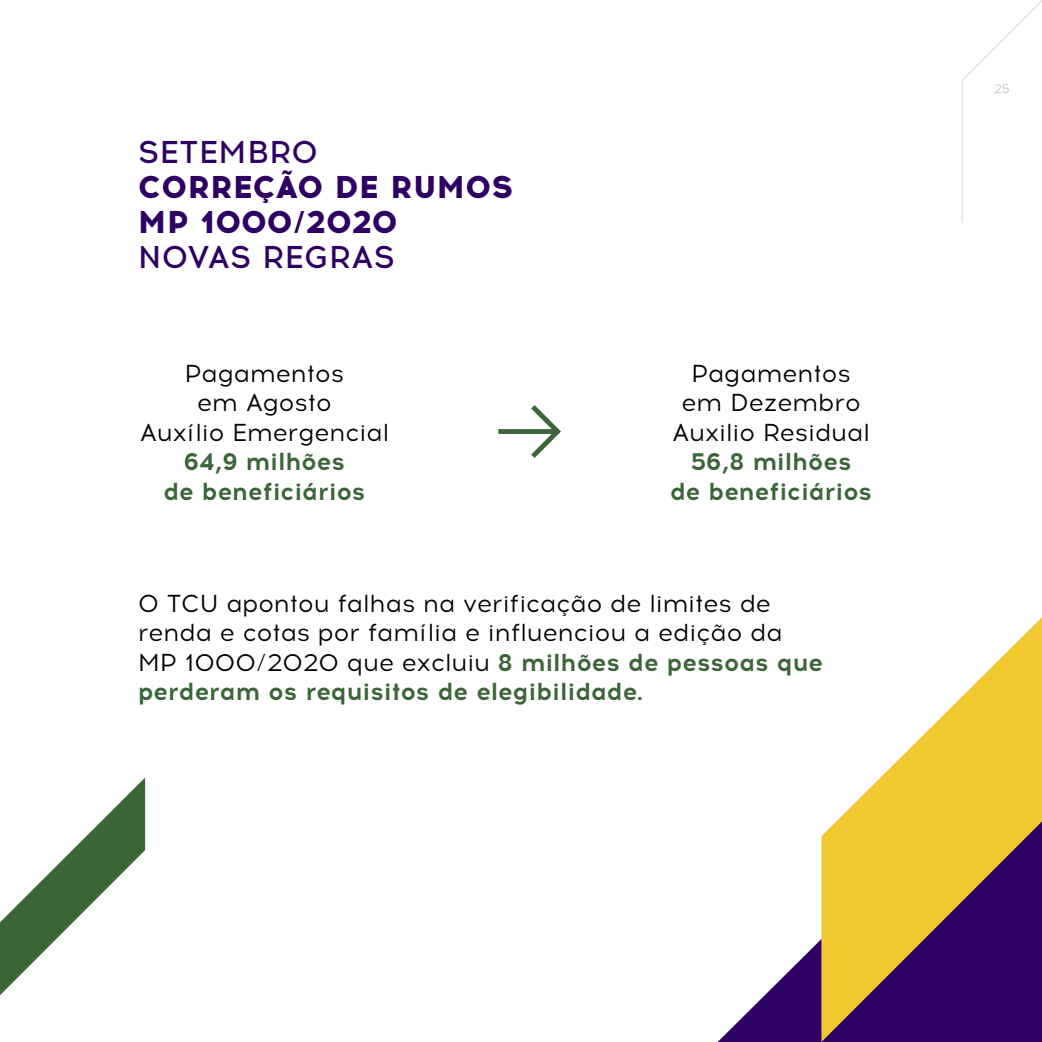
<style>
.page{position:relative;width:1042px;height:1042px;background:#fff}
.page>*{position:absolute;margin:0;border:0;box-sizing:border-box;transform-origin:0 0}
.t1{font:800 31.5px/35px "Acrom";letter-spacing:.01em;color:#2e0063}
.t2{font:500 31.5px "Acrom";letter-spacing:.01em;color:#2e0063}
.t3{font:24.5px/29.4px "Acrom";color:#000;text-align:center}
.t4{font:700 24.5px/29.4px "Acrom";color:#3b6638;text-align:center}
.t5{font:300 12.25px "Acrom";color:#a7a9ac}
.s1{font-weight:700;color:#3b6638}
</style>
<div class="page">
<svg style="left:0;top:777px;width:145px;height:218px"></svg>
<svg style="left:717px;top:939px;width:104px;height:103px"></svg>
<svg style="left:821px;top:617px;width:221px;height:425px"></svg>
<svg style="left:498px;top:405px;width:63px;height:53px"></svg>
<svg style="left:961px;top:0;width:81px;height:223px"></svg>
<p class="t2" style="left:138px;top:130px;width:181px">SETEMBRO</p>
<p class="t1" style="left:138px;top:169px;width:377px">CORREÇÃO DE RUMOS<br>MP 1000/2020</p>
<p class="t2" style="left:138px;top:235px;width:258px">NOVAS REGRAS</p>
<p class="t3" style="left:140px;top:360px;width:251px">Pagamentos<br>em Agosto<br>Auxílio Emergencial</p>
<p class="t4" style="left:163px;top:447px;width:204px">64,9 milhões<br>de beneficiários</p>
<p class="t3" style="left:672px;top:360px;width:199px">Pagamentos em Dezembro<br>Auxilio Residual</p>
<p class="t4" style="left:670px;top:447px;width:204px">56,8 milhões<br>de beneficiários</p>
<p class="t3" style="left:138px;top:589px;width:686px;text-align:left">O TCU apontou falhas na verificação de limites de renda e cotas por família e influenciou a edição da MP 1000/2020 que excluiu <span class="s1">8 milhões de pessoas que perderam os requisitos de elegibilidade.</span></p>
<p class="t5" style="left:994px;top:81px;width:17px">25</p>
</div>
